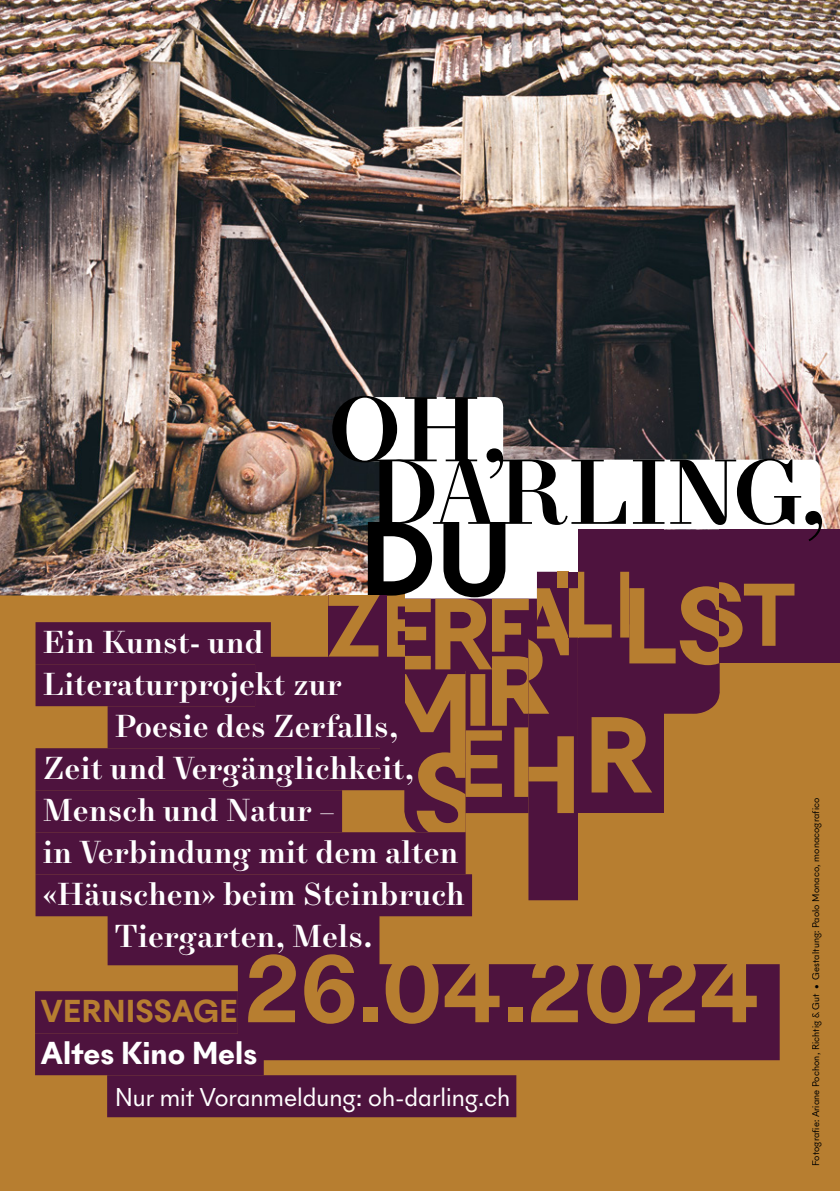
<style>
.page{position:relative;width:840px;height:1191px;background:#fff}
.page>*{position:absolute;margin:0;border:0;box-sizing:border-box;transform-origin:0 0}
.t1{font:700 96px "New Panam Skyline";color:#b77e30}
.t2{font:700 32px "New Paris Text";color:#fff}
.t3{font:700 32px "New Panam Skyline";color:#fff}
.t4{font:700 32px "New Panam Skyline";color:#b77e30}
.t5{font:26px "New Panam Skyline";color:#fff}
.t6{font:10px "New Panam Skyline";letter-spacing:.01em;color:#000}
.s1{font-family:"Noe Display";font-weight:500}
</style>
<div class="page">
<div style="left:0;top:595px;width:839px;height:596px;background:#b77e30"></div>
<img style="left:0;top:0;width:839px;height:595px">
<div style="left:528px;top:637px;width:49px;height:263px;background:#4e133e"></div>
<div style="left:719px;top:529px;width:120px;height:134px;background:#4e133e"></div>
<svg style="left:328px;top:396px;width:493px;height:436px"></svg>
<div style="left:35px;top:622px;width:236px;height:42px;background:#4e133e"></div>
<div style="left:35px;top:664px;width:220px;height:42px;background:#4e133e"></div>
<div style="left:255px;top:657px;width:131px;height:56px;background:#4e133e"></div>
<div style="left:386px;top:664px;width:7px;height:42px;background:#4e133e"></div>
<div style="left:107px;top:706px;width:291px;height:42px;background:#4e133e"></div>
<div style="left:35px;top:748px;width:379px;height:42px;background:#4e133e"></div>
<div style="left:35px;top:790px;width:307px;height:42px;background:#4e133e"></div>
<div style="left:35px;top:832px;width:430px;height:42px;background:#4e133e"></div>
<div style="left:35px;top:874px;width:437px;height:42px;background:#4e133e"></div>
<div style="left:107px;top:909px;width:272px;height:56px;background:#4e133e"></div>
<div style="left:35px;top:991px;width:203px;height:42px;background:#4e133e"></div>
<div style="left:238px;top:964px;width:541px;height:96px;background:#4e133e"></div>
<div style="left:35px;top:1033px;width:228px;height:42px;background:#4e133e"></div>
<div style="left:107px;top:1075px;width:409px;height:42px;background:#4e133e"></div>
<p class="t2" style="left:43px;top:623px;width:222px">Ein Kunst- und</p>
<p class="t2" style="left:43px;top:665px;width:300px">Literaturprojekt zur</p>
<p class="t2" style="left:115px;top:707px;width:284px">Poesie des Zerfalls,</p>
<p class="t2" style="left:43px;top:749px;width:372px">Zeit und Vergänglichkeit,</p>
<p class="t2" style="left:43px;top:791px;width:293px">Mensch und Natur –</p>
<p class="t2" style="left:43px;top:833px;width:416px">in Verbindung mit dem alten</p>
<p class="t2" style="left:43px;top:875px;width:423px"><span class="s1">«</span>Häuschen<span class="s1">»</span> beim Steinbruch</p>
<p class="t2" style="left:115px;top:917px;width:258px">Tiergarten, Mels.</p>
<h1 class="t1" style="left:244px;top:927px;width:516px">26.04.2024</h1>
<p class="t3" style="left:41px;top:1032px;width:218px">Altes Kino Mels</p>
<p class="t5" style="left:115px;top:1081px;width:397px">Nur mit Voranmeldung: oh-darling.ch</p>
<p class="t4" style="left:41px;top:990px;width:198px">VERNISSAGE</p>
<p class="t6" style="left:809px;top:1166px;width:370px;rotate:-90deg">Fotografie: Ariane Pochon, Richtig &amp; Gut • Gestaltung: Paolo Monaco, monacografico</p>
</div>
